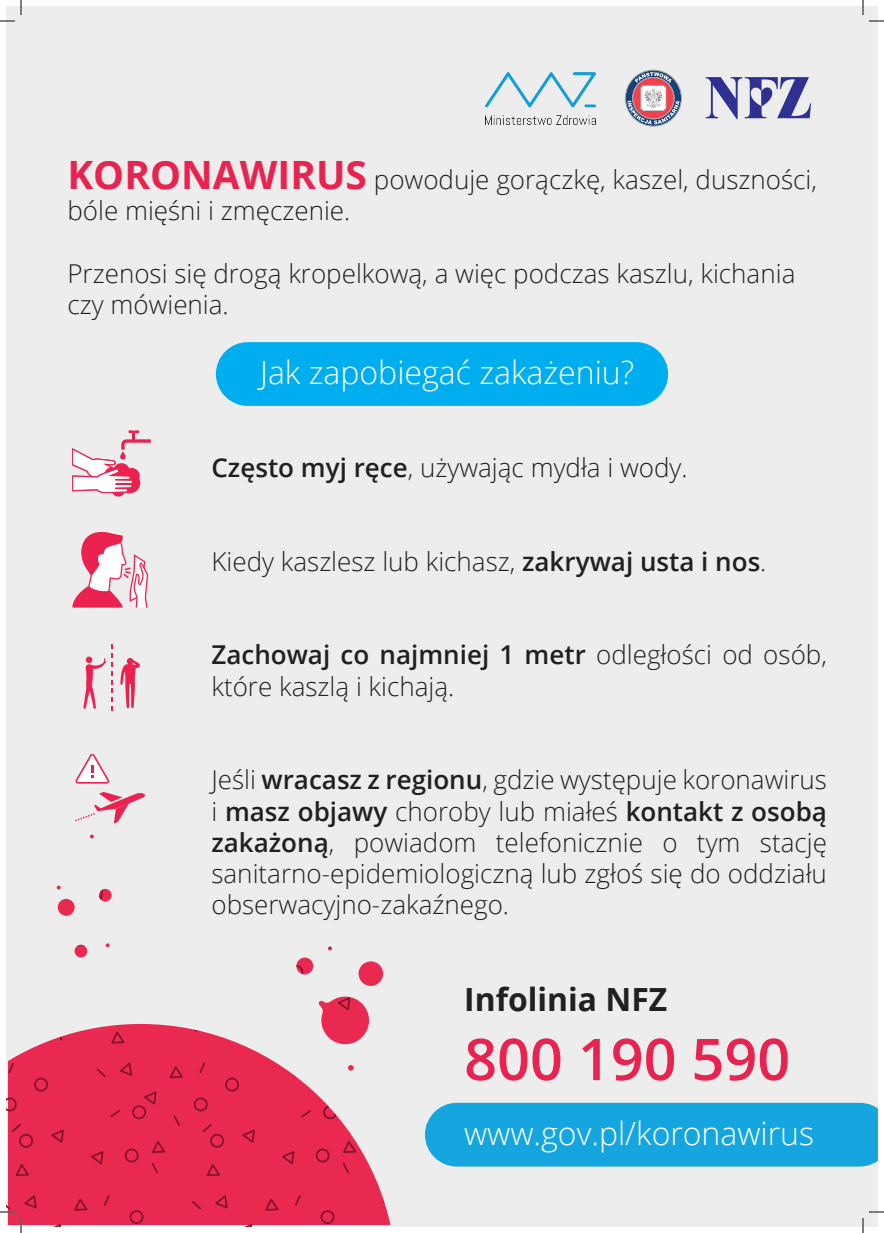
<style>
.page{position:relative;width:884px;height:1233px;background:#fff}
.page>*{position:absolute;margin:0;border:0;box-sizing:border-box;transform-origin:0 0}
.t1{font:600 57.6px "Open Sans";color:#e92350}
.t2{font:300 32px "Open Sans";color:#fff}
.t3{font:700 31.9px "Open Sans";color:#231f20}
.t4{font:300 26px/31.2px "Open Sans";color:#231f20}
.s1{font-weight:700;font-size:39px;color:#e92350}
.s2{font-weight:600}
</style>
<div class="page">
<div style="left:7px;top:7px;width:870px;height:1219px;background:#ecedec"></div>
<div style="left:216px;top:342px;width:452px;height:64px;background:#00aeef;border-radius:32px"></div>
<div style="left:425px;top:1102px;width:452px;height:64px;background:#16a6df"></div>
<svg style="left:72px;top:430px;width:79px;height:66px"></svg>
<svg style="left:75px;top:754px;width:34px;height:29px"></svg>
<svg style="left:75px;top:792px;width:71px;height:31px"></svg>
<svg style="left:120px;top:658px;width:20px;height:50px"></svg>
<svg style="left:83px;top:644px;width:29px;height:67px"></svg>
<svg style="left:706px;top:77px;width:105px;height:42px"></svg>
<svg style="left:72px;top:532px;width:76px;height:75px"></svg>
<img style="left:486px;top:72px;width:109px;height:52px">
<svg style="left:625px;top:70px;width:57px;height:57px"></svg>
<svg style="left:0;top:1211px;width:15px;height:1px"></svg>
<svg style="left:869px;top:1211px;width:15px;height:1px"></svg>
<svg style="left:0;top:0;width:22px;height:22px"></svg>
<svg style="left:20px;top:1218px;width:2px;height:15px"></svg>
<svg style="left:862px;top:0;width:22px;height:22px"></svg>
<svg style="left:862px;top:1218px;width:2px;height:15px"></svg>
<p class="t4" style="left:67px;top:163px;width:751px"><span class="s1">KORONAWIRUS</span> powoduje gorączkę, kaszel, duszności, bóle mięśni i zmęczenie.</p>
<p class="t4" style="left:67px;top:257px;width:729px">Przenosi się drogą kropelkową, a więc podczas kaszlu, kichania czy mówienia.</p>
<p class="t2" style="left:260px;top:350px;width:376px">Jak zapobiegać zakażeniu?</p>
<p class="t4" style="left:211px;top:451px;width:478px"><span class="s2">Często myj ręce</span>, używając mydła i wody.</p>
<p class="t4" style="left:211px;top:545px;width:556px">Kiedy kaszlesz lub kichasz, <span class="s2">zakrywaj usta i nos</span>.</p>
<p class="t4" style="left:211px;top:639px;width:617px"><span class="s2">Zachowaj co najmniej 1 metr</span> odległości od osób, które kaszlą i kichają.</p>
<p class="t4" style="left:211px;top:763px;width:617px;text-align:justify">Jeśli <span class="s2">wracasz z regionu</span>, gdzie występuje koronawirus i <span class="s2">masz objawy</span> choroby lub miałeś <span class="s2">kontakt z osobą zakażoną</span>, powiadom telefonicznie o tym stację sanitarno-epidemiologiczną lub zgłoś się do oddziału obserwacyjno-zakaźnego.</p>
<p class="t3" style="left:464px;top:976px;width:205px">Infolinia NFZ</p>
<h1 class="t1" style="left:464px;top:1019px;width:327px">800 190 590</h1>
<p class="t2" style="left:464px;top:1111px;width:351px">www.gov.pl/koronawirus</p>
</div>
